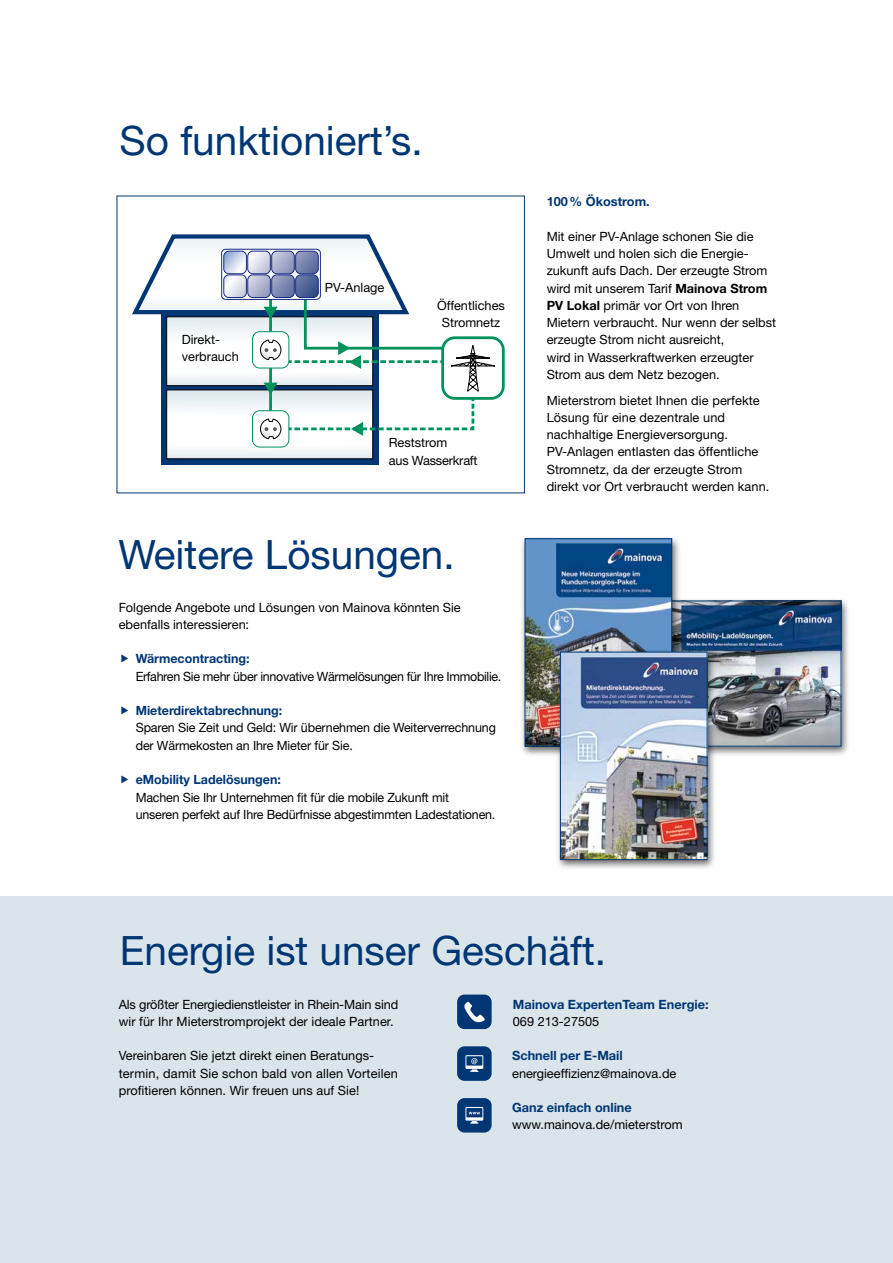
<style>
.page{position:relative;width:893px;height:1263px;background:#fff}
.page>*{position:absolute;margin:0;border:0;box-sizing:border-box;transform-origin:0 0}
.t1{font:40.5px "Helvetica Neue LT Pro";color:#003674}
.t2{font:12.75px/17.2px "Helvetica Neue LT Pro";color:#000}
.t3{font:700 12.75px "Helvetica Neue LT Pro";color:#003674}
.t4{font:12.75px "Helvetica Neue LT Pro";letter-spacing:-.025em;color:#000}
.s1{font-weight:700}
</style>
<div class="page">
<div style="left:0;top:896px;width:893px;height:367px;background:#dae5eb"></div>
<div style="left:161px;top:312px;width:218px;height:152px;background:linear-gradient(to right,#003674,#003674)"></div>
<div style="left:441px;top:336px;width:64px;height:64px;border:3px solid #00925b;border-radius:12px"></div>
<svg style="left:132px;top:234px;width:363px;height:225px"></svg>
<div style="left:631px;top:598px;width:219px;height:159px;background:#000;opacity:.61"></div>
<img style="left:681px;top:603px;width:158px;height:141px">
<div style="left:635px;top:601px;width:206px;height:145px;border:1px solid #003674"></div>
<div style="left:520px;top:535px;width:161px;height:222px;background:#000;opacity:.61"></div>
<img style="left:527px;top:540px;width:143px;height:204px">
<div style="left:525px;top:538px;width:147px;height:208px;border:1px solid #003674"></div>
<div style="left:555px;top:649px;width:161px;height:222px;background:#000;opacity:.61"></div>
<img style="left:562px;top:654px;width:143px;height:204px">
<div style="left:560px;top:652px;width:147px;height:208px;border:1px solid #003674"></div>
<div style="left:457px;top:994px;width:35px;height:35px;background:#003674;border-radius:7px"></div>
<svg style="left:464px;top:1002px;width:21px;height:21px"></svg>
<div style="left:457px;top:1046px;width:35px;height:35px;background:#003674;border-radius:7px"></div>
<svg style="left:465px;top:1055px;width:18px;height:17px"></svg>
<div style="left:457px;top:1098px;width:35px;height:34px;background:#003674;border-radius:7px"></div>
<svg style="left:465px;top:1107px;width:18px;height:17px"></svg>
<h1 class="t1" style="left:120px;top:115px;width:305px">So funktioniert’s.</h1>
<p class="t2" style="left:182px;top:330px;width:59px">Direkt&shy;verbrauch</p>
<p class="t2" style="left:325px;top:279px;width:61px">PV-Anlage</p>
<p class="t2" style="left:437px;top:296px;width:69px;text-align:center">Öffentliches<br>Stromnetz</p>
<p class="t2" style="left:389px;top:434px;width:90px">Reststrom<br>aus Wasserkraft</p>
<h1 class="t1" style="left:119px;top:529px;width:338px">Weitere Lösungen.</h1>
<p class="t2" style="left:119px;top:598px;width:343px">Folgende Angebote und Lösungen von Mainova könnten Sie ebenfalls interessieren:</p>
<p class="t3" style="left:136px;top:651px;width:115px">Wärmecontracting:</p>
<p class="t4" style="left:136px;top:668px;width:367px">Erfahren Sie mehr über innovative Wärmelösungen für Ihre Immobilie.</p>
<p class="t3" style="left:136px;top:703px;width:148px">Mieterdirektabrechnung:</p>
<p class="t2" style="left:136px;top:719px;width:362px">Sparen Sie Zeit und Geld: Wir übernehmen die Weiterverrechnung der Wärmekosten an Ihre Mieter für Sie.</p>
<p class="t3" style="left:136px;top:772px;width:147px">eMobility Ladelösungen:</p>
<p class="t2" style="left:136px;top:788px;width:361px">Machen Sie Ihr Unternehmen fit für die mobile Zukunft mit unseren perfekt auf Ihre Bedürfnisse abgestimmten Ladestationen.</p>
<p class="t3" style="left:547px;top:194px;width:105px">100% Ökostrom.</p>
<p class="t2" style="left:547px;top:227px;width:231px">Mit einer PV-Anlage schonen Sie die Umwelt und holen sich die Energie&shy;zukunft aufs Dach. Der erzeugte Strom wird mit unserem Tarif <span class="s1">Mainova Strom PV Lokal</span> primär vor Ort von Ihren Mietern verbraucht. Nur wenn der selbst erzeugte Strom nicht ausreicht,<br>wird in Wasserkraftwerken erzeugter Strom aus dem Netz bezogen.</p>
<p class="t2" style="left:547px;top:391px;width:224px">Mieterstrom bietet Ihnen die perfekte Lösung für eine dezentrale und nachhaltige Energieversorgung.<br>PV-Anlagen entlasten das öffentliche Stromnetz, da der erzeugte Strom direkt vor Ort verbraucht werden kann.</p>
<h1 class="t1" style="left:120px;top:926px;width:488px">Energie ist unser Geschäft.</h1>
<p class="t2" style="left:119px;top:995px;width:281px">Als größter Energiedienstleister in Rhein-Main sind wir für Ihr Mieterstromprojekt der ideale Partner.</p>
<p class="t2" style="left:119px;top:1047px;width:281px">Vereinbaren Sie jetzt direkt einen Beratungs&shy;termin, damit Sie schon bald von allen Vorteilen profitieren können. Wir freuen uns auf Sie!</p>
<p class="t3" style="left:513px;top:996px;width:197px">Mainova ExpertenTeam Energie:</p>
<p class="t2" style="left:513px;top:1012px;width:88px">069 213-27505</p>
<p class="t3" style="left:512px;top:1048px;width:112px">Schnell per E-Mail</p>
<p class="t2" style="left:512px;top:1064px;width:166px">energieeffizienz@mainova.de</p>
<p class="t3" style="left:512px;top:1099px;width:121px">Ganz einfach online</p>
<p class="t2" style="left:512px;top:1116px;width:172px">www.mainova.de/mieterstrom</p>
</div>
